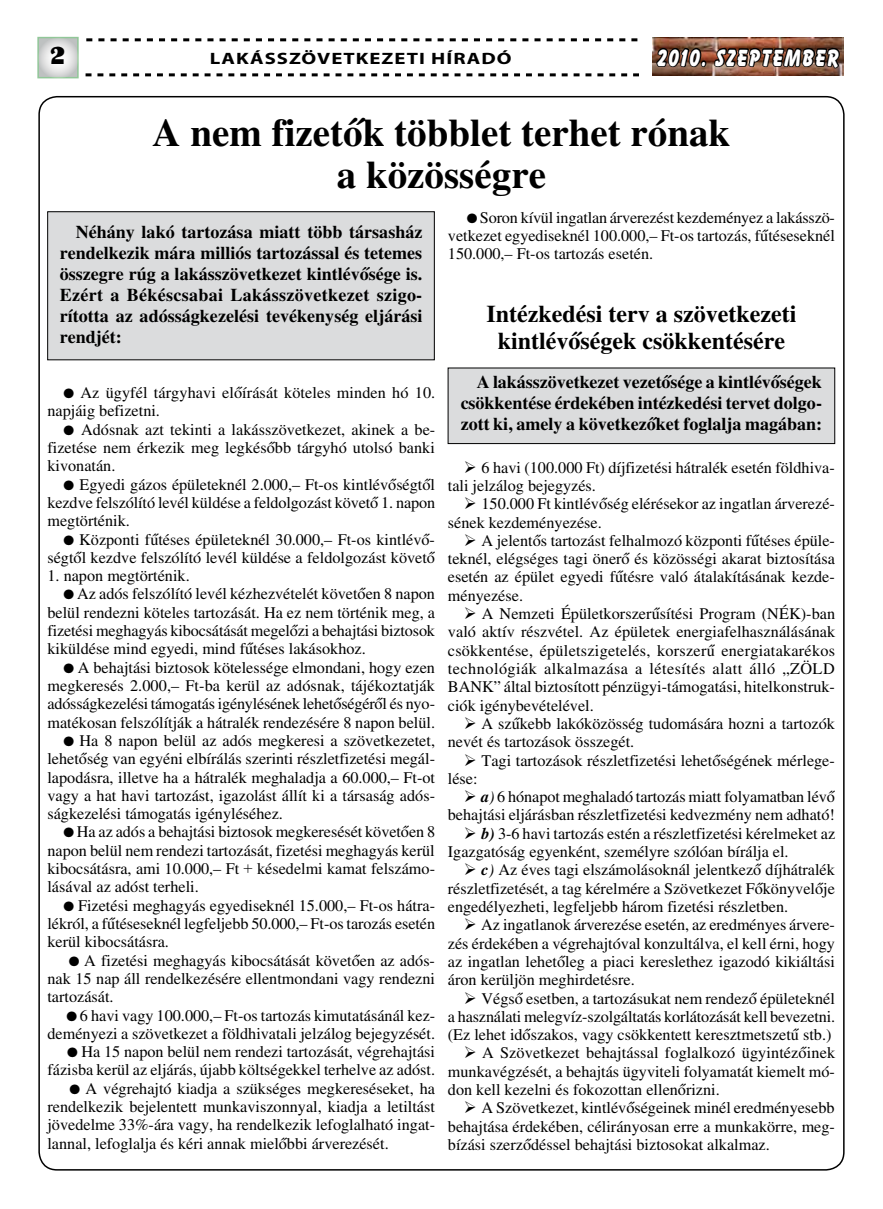
<style>
.page{position:relative;width:883px;height:1209px;background:#fff}
.page>*{position:absolute;margin:0;border:0;box-sizing:border-box;transform-origin:0 0}
.t1{font:39px/42px "H Times Bold";color:#000;text-align:center}
.t2{font:25.5px "Binner";color:#000}
.t3{font:24px/27px "H Times Bold";color:#000;text-align:center}
.t4{font:24px "Balloon";letter-spacing:.07em;color:#fff;scale:.85 1}
.t5{font:18px/21px "H Times Bold";color:#000;text-align:justify}
.t6{font:700 16.5px "Myriad Pro";letter-spacing:.05em;color:#000;scale:1.25 1}
.t7{font:16.2px/18.3px "H Times";color:#000;text-align:justify}
.s1{font-family:"H Times Bold";font-style:italic}
.s2{font-family:"H Times Italic"}
</style>
<div class="page">
<div style="left:448px;top:368px;width:386px;height:75px;background:#dbdcdd"></div>
<div style="left:448px;top:368px;width:386px;height:76px;border:1px solid #000"></div>
<div style="left:48px;top:212px;width:386px;height:148px;background:#dbdcdd"></div>
<div style="left:47px;top:211px;width:387px;height:149px;border:1px solid #000"></div>
<img style="left:652px;top:38px;width:191px;height:38px">
<svg style="left:40px;top:40px;width:36px;height:35px"></svg>
<div style="left:37px;top:37px;width:42px;height:41px;border:2px solid #fff"></div>
<svg style="left:86px;top:38px;width:551px;height:3px"></svg>
<svg style="left:86px;top:73px;width:553px;height:3px"></svg>
<svg style="left:655px;top:37px;width:47px;height:59px"></svg>
<div style="left:700px;top:60px;width:6px;height:7px;border:2px solid #000;border-radius:50%"></div>
<img style="left:713px;top:37px;width:127px;height:68px">
<h2 class="t2" style="left:49px;top:41px;width:19px">2</h2>
<p class="t6" style="left:210px;top:47px;width:243px">LAKÁSSZÖVETKEZETI HÍRADÓ</p>
<h3 class="t4" style="left:657px;top:43px;width:214px">2010. SZEPTEMBER</h3>
<h1 class="t1" style="left:152px;top:114px;width:579px">A nem fizetők többlet terhet rónak a közösségre</h1>
<p class="t7" style="left:448px;top:209px;width:388px;text-indent:19px">● Soron kívül ingatlan árverezést kezdeményez a lakásszö&shy;vetkezet egyediseknél 100.000,– Ft-os tartozás, fűtéseseknél 150.000,– Ft-os tartozás esetén.</p>
<p class="t5" style="left:60px;top:222px;width:364px;text-indent:16px">Néhány lakó tartozása miatt több társasház rendelkezik mára milliós tartozással és tetemes összegre rúg a lakásszövetkezet kintlévősége is.<br>Ezért a Békéscsabai Lakásszövetkezet szigo&shy;rította az adósságkezelési tevékenység eljárási rendjét:</p>
<h3 class="t3" style="left:486px;top:302px;width:311px">Intézkedési terv a szövetkezeti kintlévőségek csökkentésére</h3>
<p class="t5" style="left:460px;top:373px;width:363px;text-indent:16px">A lakásszövetkezet vezetősége a kintlévőségek csökkentése érdekében intézkedési tervet dolgo&shy;zott ki, amely a következőket foglalja magában:</p>
<p class="t7" style="left:448px;top:459px;width:388px;text-indent:16px">➢ 6 havi (100.000 Ft) díjfizetési hátralék esetén földhiva&shy;tali jelzálog bejegyzés.</p>
<p class="t7" style="left:448px;top:495px;width:388px;text-indent:16px">➢ 150.000 Ft kintlévőség elérésekor az ingatlan árverezé&shy;sének kezdeményezése.</p>
<p class="t7" style="left:448px;top:532px;width:388px;text-indent:16px">➢ A jelentős tartozást felhalmozó központi fűtéses épüle&shy;teknél, elégséges tagi önerő és közösségi akarat biztosítása esetén az épület egyedi fűtésre való átalakításának kezde&shy;ményezése.</p>
<p class="t7" style="left:448px;top:605px;width:389px;text-indent:16px">➢ A Nemzeti Épületkorszerűsítési Program (NÉK)-ban való aktív részvétel. Az épületek energiafelhasználásának csökkentése, épületszigetelés, korszerű energiatakarékos technológiák alkalmazása a létesítés alatt álló „ZÖLD BANK” által biztosított pénzügyi-támogatási, hitelkonstruk&shy;ciók igénybevételével.</p>
<p class="t7" style="left:448px;top:715px;width:388px;text-indent:16px">➢ A szűkebb lakóközösség tudomására hozni a tartozók nevét és tartozások összegét.</p>
<p class="t7" style="left:448px;top:751px;width:388px;text-indent:16px">➢ Tagi tartozások részletfizetési lehetőségének mérlege&shy;lése:</p>
<p class="t7" style="left:448px;top:788px;width:388px;text-align:right">➢ <span class="s1">a</span><span class="s2">)</span> 6 hónapot meghaladó tartozás miatt folyamatban lévő behajtási eljárásban részletfizetési kedvezmény nem adható!</p>
<p class="t7" style="left:448px;top:825px;width:389px;text-indent:16px">➢ <span class="s1">b)</span> 3-6 havi tartozás estén a részletfizetési kérelmeket az<br>Igazgatóság egyenként, személyre szólóan bírálja el.</p>
<p class="t7" style="left:448px;top:861px;width:388px;text-indent:16px">➢ <span class="s1">c</span><span class="s2">)</span> Az éves tagi elszámolásoknál jelentkező díjhátralék részletfizetését, a tag kérelmére a Szövetkezet Főkönyvelője engedélyezheti, legfeljebb három fizetési részletben.</p>
<p class="t7" style="left:448px;top:916px;width:388px;text-indent:16px">➢ Az ingatlanok árverezése esetén, az eredményes árvere&shy;zés érdekében a végrehajtóval konzultálva, el kell érni, hogy az ingatlan lehetőleg a piaci kereslethez igazodó kikiáltási áron kerüljön meghirdetésre.</p>
<p class="t7" style="left:448px;top:989px;width:388px;text-indent:16px">➢ Végső esetben, a tartozásukat nem rendező épületeknél a használati melegvíz-szolgáltatás korlátozását kell bevezetni. (Ez lehet időszakos, vagy csökkentett keresztmetszetű stb.)</p>
<p class="t7" style="left:448px;top:1044px;width:389px;text-indent:16px">➢ A Szövetkezet behajtással foglalkozó ügyintézőinek munkavégzését, a behajtás ügyviteli folyamatát kiemelt mó&shy;don kell kezelni és fokozottan ellenőrizni.</p>
<p class="t7" style="left:448px;top:1099px;width:388px;text-indent:16px">➢ A Szövetkezet, kintlévőségeinek minél eredményesebb behajtása érdekében, célirányosan erre a munkakörre, meg&shy;bízási szerződéssel behajtási biztosokat alkalmaz.</p>
<p class="t7" style="left:47px;top:384px;width:389px;text-indent:16px">● Az ügyfél tárgyhavi előírását köteles minden hó 10. napjáig befizetni.</p>
<p class="t7" style="left:47px;top:421px;width:389px;text-indent:16px">● Adósnak azt tekinti a lakásszövetkezet, akinek a be&shy;fizetése nem érkezik meg legkésőbb tárgyhó utolsó banki kivonatán.</p>
<p class="t7" style="left:47px;top:476px;width:389px;text-indent:16px">● Egyedi gázos épületeknél 2.000,– Ft-os kintlévőségtől kezdve felszólító levél küldése a feldolgozást követő 1. napon megtörténik.</p>
<p class="t7" style="left:47px;top:530px;width:389px;text-align:right">● Központi fűtéses épületeknél 30.000,– Ft-os kintlévő&shy;ségtől kezdve felszólító levél küldése a feldolgozást követő</p>
<p class="t7" style="left:47px;top:567px;width:144px">1. napon megtörténik.</p>
<p class="t7" style="left:47px;top:585px;width:389px;text-indent:16px">● Az adós felszólító levél kézhezvételét követően 8 napon belül rendezni köteles tartozását. Ha ez nem történik meg, a fizetési meghagyás kibocsátását megelőzi a behajtási biztosok kiküldése mind egyedi, mind fűtéses lakásokhoz.</p>
<p class="t7" style="left:47px;top:659px;width:389px;text-indent:16px">● A behajtási biztosok kötelessége elmondani, hogy ezen megkeresés 2.000,– Ft-ba kerül az adósnak, tájékoztatják adósságkezelési támogatás igénylésének lehetőségéről és nyo&shy;matékosan felszólítják a hátralék rendezésére 8 napon belül.</p>
<p class="t7" style="left:47px;top:732px;width:389px;text-indent:16px">● Ha 8 napon belül az adós megkeresi a szövetkezetet, lehetőség van egyéni elbírálás szerinti részletfizetési megál&shy;lapodásra, illetve ha a hátralék meghaladja a 60.000,– Ft-ot vagy a hat havi tartozást, igazolást állít ki a társaság adós&shy;ságkezelési támogatás igényléséhez.</p>
<p class="t7" style="left:47px;top:823px;width:389px;text-indent:16px">● Ha az adós a behajtási biztosok megkeresését követően 8 napon belül nem rendezi tartozását, fizetési meghagyás kerül kibocsátásra, ami 10.000,– Ft + késedelmi kamat felszámo&shy;lásával az adóst terheli.</p>
<p class="t7" style="left:47px;top:896px;width:389px;text-indent:16px">● Fizetési meghagyás egyediseknél 15.000,– Ft-os hátra&shy;lékról, a fűtéseseknél legfeljebb 50.000,– Ft-os tarozás esetén kerül kibocsátásra.</p>
<p class="t7" style="left:47px;top:951px;width:389px;text-indent:21px">● A fizetési meghagyás kibocsátását követően az adós&shy;nak 15 nap áll rendelkezésére ellentmondani vagy rendezni tartozását.</p>
<p class="t7" style="left:47px;top:1006px;width:389px;text-align:right">● 6 havi vagy 100.000,– Ft-os tartozás kimutatásánál kez&shy;deményezi a szövetkezet a földhivatali jelzálog bejegyzését.</p>
<p class="t7" style="left:47px;top:1043px;width:389px;text-align:right">● Ha 15 napon belül nem rendezi tartozását, végrehajtási fázisba kerül az eljárás, újabb költségekkel terhelve az adóst.</p>
<p class="t7" style="left:47px;top:1079px;width:389px;text-indent:22px">● A végrehajtó kiadja a szükséges megkereséseket, ha rendelkezik bejelentett munkaviszonnyal, kiadja a letiltást jövedelme 33%-ára vagy, ha rendelkezik lefoglalható ingat&shy;lannal, lefoglalja és kéri annak mielőbbi árverezését.</p>
</div>
